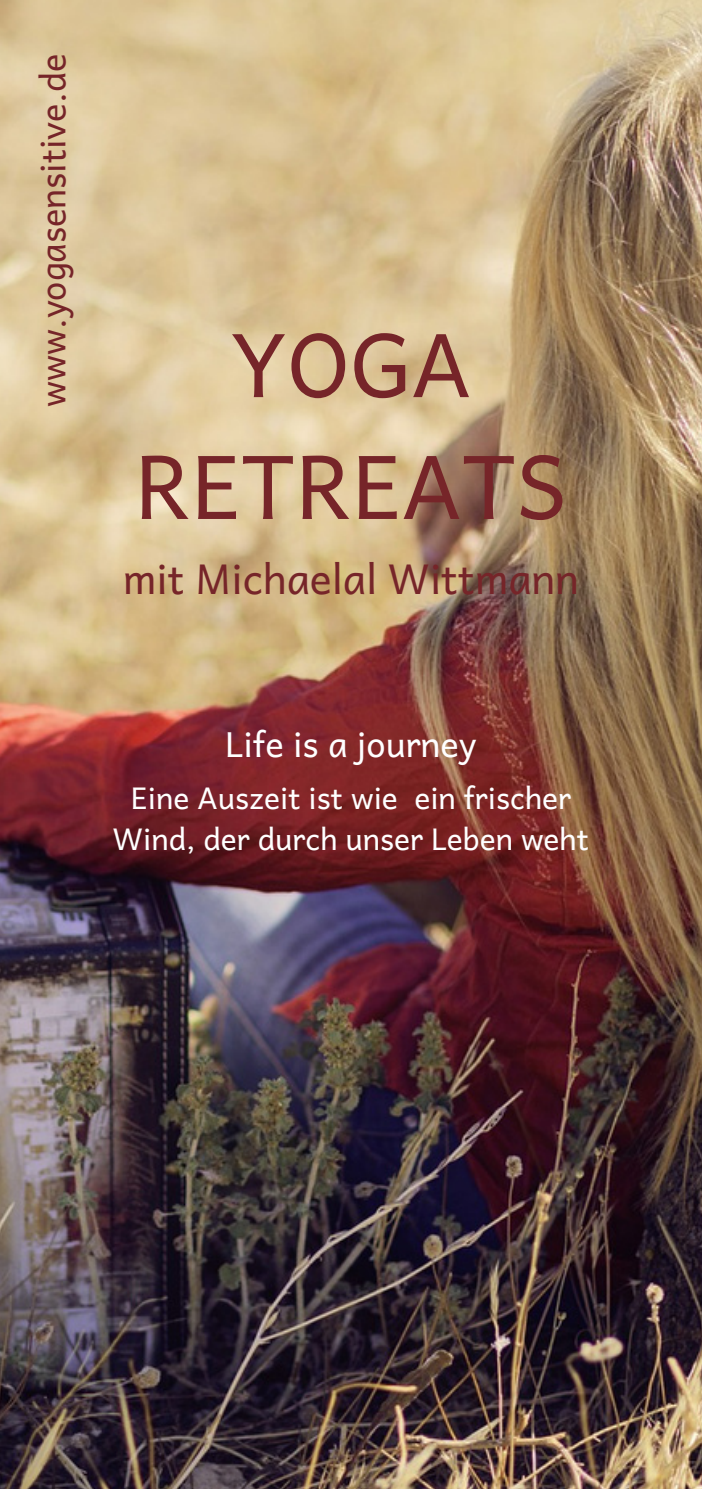
<style>
.page{position:relative;width:702px;height:1489px;background:#fff}
.page>*{position:absolute;margin:0;border:0;box-sizing:border-box;transform-origin:0 0}
.t1{font:88.25px/121.8px "Andika";color:#762529;text-align:center}
.t2{font:41px "Andika";color:#762529}
.t3{font:34.5px "Andika";color:#762529}
.t4{font:34.5px "Andika";color:#fff}
.t5{font:29.75px/41px "Andika";color:#fff;text-align:center}
</style>
<div class="page">
<img style="left:0;top:0;width:701px;height:1489px">
<p class="t3" style="left:23px;top:407px;width:355px;rotate:-90deg">www.yogasensitive.de</p>
<h3 class="t1" style="left:135px;top:300px;width:433px">YOGA<br>RETREATS</h3>
<h1 class="t2" style="left:123px;top:544px;width:457px">mit Michaelal Wittmann</h1>
<h3 class="t4" style="left:225px;top:715px;width:253px">Life is a journey</h3>
<h2 class="t5" style="left:113px;top:776px;width:477px">Eine Auszeit ist wie ein frischer<br>Wind, der durch unser Leben weht</h2>
</div>
